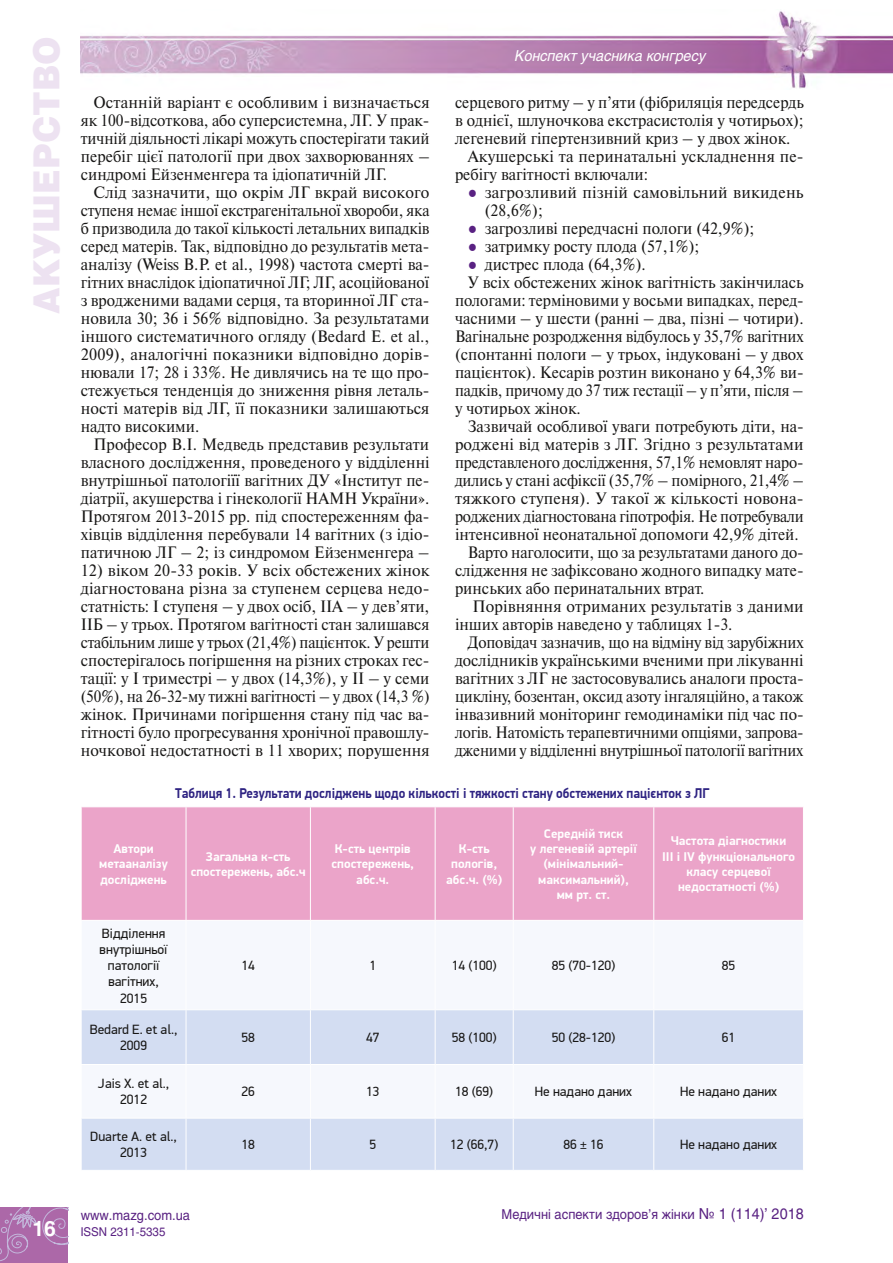
<style>
.page{position:relative;width:893px;height:1263px;background:#fff}
.page>*{position:absolute;margin:0;border:0;box-sizing:border-box;transform-origin:0 0}
.t1{font:36px "Helios Black C";color:#ede2f1;scale:.95 1}
.t2{font:700 21px "Helios C";color:#fff}
.body{font:16.5px/18px "Newton C";color:#181716}
.body-2{font:16.5px/18px "Newton C";color:#181716;text-align:justify;scale:.95 1}
.body-3{font:16.5px/18px "Newton C";color:#181716;text-align:justify;scale:.93 1}
.body-4{font:16.5px/18px "Newton C";color:#181716;text-align:justify;scale:.96 1}
.body-5{font:16.5px/18px "Newton C";color:#181716;text-align:justify;scale:.94 1}
.t3{font:italic 15px "Helios C";color:#fff;scale:.95 1}
.LINK_ILLUSTR{font:700 14.25px "PF Din Display Pro";color:#2e2382;scale:.9 1}
.tbl{font:13.5px/16.2px "PF Din Display Pro";color:#181716;text-align:center}
.t4{font:13.5px "Helios C";color:#592182;scale:.95 1}
.tbl_header{font:700 12.75px/15.3px "PF Din Display Pro";color:#fff;text-align:center}
.t5{font:12px "Helios C";color:#592182;scale:.95 1}
.s1{font-family:"Times New Roman";color:#592182}
.s2{font-size:15px}
</style>
<div class="page">
<img style="left:81px;top:11px;width:812px;height:78px">
<svg style="left:0;top:1208px;width:68px;height:54px;background:#af72ae"></svg>
<div style="left:82px;top:807px;width:721px;height:113px;background:#eba4c9"></div>
<svg style="left:82px;top:1010px;width:721px;height:160px;fill:#d3ddf2"></svg>
<hr style="left:186px;top:807px;width:1px;height:113px;background:#fff">
<hr style="left:310px;top:807px;width:1px;height:113px;background:#fff">
<hr style="left:435px;top:807px;width:1px;height:113px;background:#fff">
<hr style="left:513px;top:807px;width:1px;height:113px;background:#fff">
<hr style="left:653px;top:807px;width:1px;height:113px;background:#fff">
<hr style="left:186px;top:1118px;width:1px;height:52px;background:#fff">
<hr style="left:310px;top:1118px;width:1px;height:52px;background:#fff">
<hr style="left:435px;top:1118px;width:1px;height:52px;background:#fff">
<hr style="left:513px;top:1118px;width:1px;height:52px;background:#fff">
<hr style="left:653px;top:1118px;width:1px;height:52px;background:#fff">
<hr style="left:186px;top:1010px;width:1px;height:54px;background:#fff">
<hr style="left:310px;top:1010px;width:1px;height:54px;background:#fff">
<hr style="left:435px;top:1010px;width:1px;height:54px;background:#fff">
<hr style="left:513px;top:1010px;width:1px;height:54px;background:#fff">
<hr style="left:653px;top:1010px;width:1px;height:54px;background:#fff">
<hr style="left:81px;top:1064px;width:105px;height:1px;background:#fff">
<hr style="left:186px;top:1064px;width:124px;height:1px;background:#fff">
<hr style="left:186px;top:1065px;width:1px;height:53px;background:#fff">
<hr style="left:310px;top:1064px;width:125px;height:1px;background:#fff">
<hr style="left:310px;top:1065px;width:1px;height:53px;background:#fff">
<hr style="left:435px;top:1064px;width:78px;height:1px;background:#fff">
<hr style="left:435px;top:1065px;width:1px;height:53px;background:#fff">
<hr style="left:513px;top:1064px;width:141px;height:1px;background:#fff">
<hr style="left:513px;top:1065px;width:1px;height:53px;background:#fff">
<hr style="left:654px;top:1064px;width:150px;height:1px;background:#fff">
<hr style="left:653px;top:1065px;width:1px;height:53px;background:#fff">
<hr style="left:81px;top:1118px;width:105px;height:1px;background:#fff">
<hr style="left:186px;top:1118px;width:124px;height:1px;background:#fff">
<hr style="left:310px;top:1118px;width:125px;height:1px;background:#fff">
<hr style="left:435px;top:1118px;width:78px;height:1px;background:#fff">
<hr style="left:513px;top:1118px;width:141px;height:1px;background:#fff">
<hr style="left:654px;top:1118px;width:150px;height:1px;background:#fff">
<h1 class="t1" style="left:24px;top:314px;width:293px;rotate:-90deg">Акушерство</h1>
<p class="t2" style="left:32px;top:1216px;width:25px">16</p>
<p class="t3" style="left:515px;top:46px;width:202px">Конспект учасника конгресу</p>
<p class="body-5" style="left:455px;top:93px;width:373px">серцевого ритму – у п’яти (фібриляція передсердь в однієї, шлуночкова екстрасистолія у чотирьох); легеневий гіпертензивний криз – у двох жінок.</p>
<p class="body" style="left:455px;top:147px;width:350px;text-indent:13px">Акушерські та перинатальні ускладнення пе&shy;ребігу вагітності включали:</p>
<p class="body" style="left:485px;top:183px;width:320px;text-indent:-17px"><span class="s1">●</span> загрозливий пізній самовільний викидень (28,6%);</p>
<p class="body-2" style="left:468px;top:219px;width:303px"><span class="s1">●</span> загрозливі передчасні пологи (42,9%);</p>
<p class="body-2" style="left:468px;top:237px;width:245px"><span class="s1">●</span> затримку росту плода (57,1%);</p>
<p class="body-2" style="left:468px;top:255px;width:189px"><span class="s1">●</span> дистрес плода (64,3%).</p>
<p class="body-2" style="left:455px;top:273px;width:369px;text-indent:13px">У всіх обстежених жінок вагітність закінчилась пологами: терміновими у восьми випадках, перед&shy;часними – у шести (ранні – два, пізні – чотири).<br>Вагінальне розродження відбулось у 35,7% вагітних (спонтанні пологи – у трьох, індуковані – у двох пацієнток). Кесарів розтин виконано у 64,3% ви&shy;падків, причому до 37 тиж гестації – у п’яти, після – у чотирьох жінок.</p>
<p class="body-2" style="left:455px;top:417px;width:369px;text-align:left;text-indent:13px">Зазвичай особливої уваги потребують діти, на&shy;роджені від матерів з ЛГ. Згідно з результатами представленого дослідження, 57,1% немовлят наро&shy;дились у стані асфіксії (35,7% – помірного, 21,4% – тяжкого ступеня). У такої ж кількості новона&shy;роджених діагностована гіпотрофія. Не потребували інтенсивної неонатальної допомоги 42,9% дітей.</p>
<p class="body-3" style="left:455px;top:543px;width:376px;text-indent:13px">Варто наголосити, що за результатами даного до&shy;слідження не зафіксовано жодного випадку мате&shy;ринських або перинатальних втрат.</p>
<p class="body" style="left:455px;top:597px;width:350px;text-indent:18px">Порівняння отриманих результатів з даними інших авторів наведено у таблицях 1-3.</p>
<p class="body-3" style="left:455px;top:633px;width:376px;text-indent:13px">Доповідач зазначив, що на відміну від зарубіжних дослідників українськими вченими при лікуванні вагітних з ЛГ не застосовувались аналоги проста&shy;цикліну, бозентан, оксид азоту інгаляційно, а також інвазивний моніторинг гемодинаміки під час по&shy;логів. Натомість терапевтичними опціями, запрова&shy;дженими у відділенні внутрішньої патології вагітних</p>
<p class="LINK_ILLUSTR" style="left:175px;top:784px;width:595px">Таблиця 1. Результати досліджень щодо кількості і тяжкості стану обстежених пацієнток з ЛГ</p>
<p class="body" style="left:81px;top:93px;width:350px;text-align:justify;text-indent:13px">Останній варіант є особливим і визначається як 100-відсоткова, або суперсистемна, ЛГ. У прак&shy;тичній діяльності лікарі можуть спостерігати такий перебіг цієї патології при двох захворюваннях – синдромі Ейзенменгера та ідіопатичній ЛГ.</p>
<p class="body" style="left:81px;top:183px;width:350px;text-indent:13px">Слід зазначити, що окрім ЛГ вкрай високого ступеня немає іншої екстрагенітальної хвороби, яка б призводила до такої кількості летальних випадків серед матерів. Так, відповідно до результатів мета&shy;аналізу (Weiss B.P. et al., 1998) частота смерті ва&shy;гітних внаслідок ідіопатичної ЛГ; ЛГ, асоційованої з вродженими вадами серця, та вторинної ЛГ ста&shy;новила 30; 36 і 56% відповідно. За результатами іншого систематичного огляду (Bedard E. et al., 2009), аналогічні показники відповідно дорів&shy;нювали 17; 28 і 33%. Не дивлячись на те що про&shy;стежується тенденція до зниження рівня леталь&shy;ності матерів від ЛГ, її показники залишаються надто високими.</p>
<p class="body-4" style="left:81px;top:435px;width:365px;text-indent:13px">Професор В.І. Медведь представив результати власного дослідження, проведеного у відділенні внутрішньої патологіїї вагітних ДУ «Інститут пе&shy;діатрії, акушерства і гінекології НАМН України».<br>Протягом 2013-2015 рр. під спостереженням фа&shy;хівців відділення перебували 14 вагітних (з ідіо&shy;патичною ЛГ – 2; із синдромом Ейзенменгера –</p>
<p class="body" style="left:81px;top:561px;width:350px;text-align:justify">12) віком 20-33 років. У всіх обстежених жінок діагностована різна за ступенем серцева недо&shy;статність: І ступеня – у двох осіб, ІІА – у дев’яти, ІІБ – у трьох. Протягом вагітності стан залишався стабільним лише у трьох (21,4%) пацієнток. У решти спостерігалось погіршення на різних строках гес&shy;тації: у І триместрі – у двох (14,3%), у ІІ – у семи (50%), на 26-32-му тижні вагітності – у двох (14,3 %) жінок. Причинами погіршення стану під час ва&shy;гітності було прогресування хронічної правошлу&shy;ночкової недостатності в 11 хворих; порушення</p>
<p class="tbl_header" style="left:99px;top:841px;width:70px">Автори метааналізу досліджень</p>
<p class="tbl_header" style="left:191px;top:849px;width:117px">Загальна к-сть спостережень, абс.ч</p>
<p class="tbl_header" style="left:331px;top:841px;width:84px">К-сть центрів спостережень, абс.ч.</p>
<p class="tbl_header" style="left:446px;top:841px;width:57px">К-сть пологів, абс.ч. (%)</p>
<p class="tbl_header" style="left:530px;top:826px;width:108px">Середній тиск<br>у легеневій артерії (мінімальний&shy;максимальний), мм рт. ст.</p>
<p class="tbl_header" style="left:662px;top:834px;width:135px">Частота діагностики<br>ІІІ і ІV функціонального класу серцевої недостатності (%)</p>
<p class="tbl" style="left:100px;top:925px;width:69px">Відділення внутрішньої патології вагітних,<br>2015</p>
<p class="tbl" style="left:241px;top:958px;width:15px">14</p>
<p class="tbl" style="left:369px;top:958px;width:8px">1</p>
<p class="tbl" style="left:452px;top:958px;width:46px">14 (100)</p>
<p class="tbl" style="left:552px;top:958px;width:65px">85 (70-120)</p>
<p class="tbl" style="left:722px;top:958px;width:15px">85</p>
<p class="tbl" style="left:90px;top:1021px;width:89px">Bedard E. et al.,<br>2009</p>
<p class="tbl" style="left:241px;top:1030px;width:15px">58</p>
<p class="tbl" style="left:366px;top:1030px;width:15px">47</p>
<p class="tbl" style="left:452px;top:1030px;width:46px">58 (100)</p>
<p class="tbl" style="left:552px;top:1030px;width:65px">50 (28-120)</p>
<p class="tbl" style="left:722px;top:1030px;width:15px">61</p>
<p class="tbl" style="left:98px;top:1076px;width:73px">Jais X. et al.,<br>2012</p>
<p class="tbl" style="left:241px;top:1084px;width:15px">26</p>
<p class="tbl" style="left:366px;top:1084px;width:15px">13</p>
<p class="tbl" style="left:455px;top:1084px;width:40px">18 (69)</p>
<p class="tbl" style="left:535px;top:1084px;width:99px">Не надано даних</p>
<p class="tbl" style="left:680px;top:1084px;width:99px">Не надано даних</p>
<p class="tbl" style="left:90px;top:1129px;width:88px">Duarte A. et al.,<br>2013</p>
<p class="tbl" style="left:241px;top:1137px;width:15px">18</p>
<p class="tbl" style="left:369px;top:1137px;width:8px">5</p>
<p class="tbl" style="left:450px;top:1137px;width:50px">12 (66,7)</p>
<p class="tbl" style="left:563px;top:1137px;width:42px">86 ± 16</p>
<p class="tbl" style="left:680px;top:1137px;width:99px">Не надано даних</p>
<p class="t4" style="left:81px;top:1207px;width:117px">www.mazg.com.ua</p>
<p class="t5" style="left:81px;top:1225px;width:91px">ISSN 2311-5335</p>
<p class="t4" style="left:502px;top:1206px;width:319px">Медичні аспекти здоров’я жінки <span class="s2">№ 1 (114)’ 2018</span></p>
</div>
